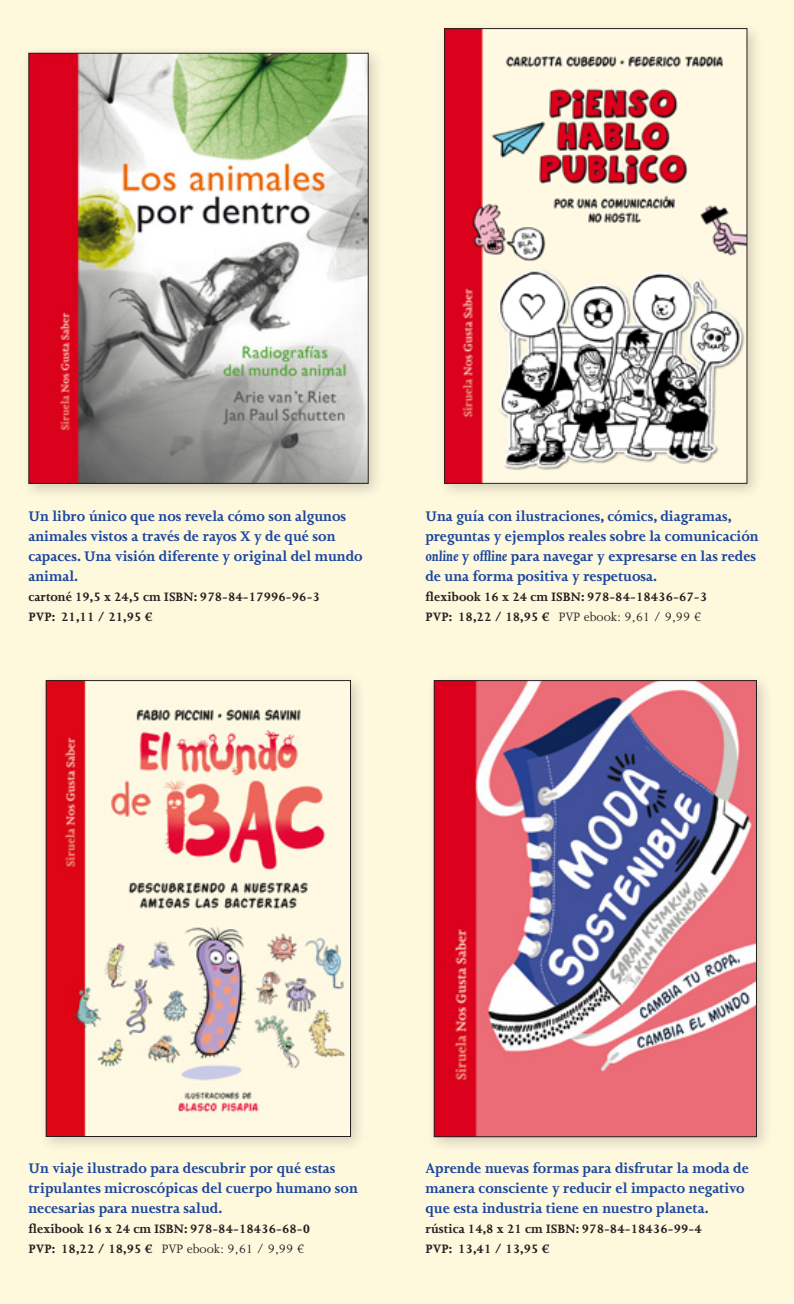
<style>
.page{position:relative;width:794px;height:1304px;background:#fef8dd}
.page>*{position:absolute;margin:0;border:0;box-sizing:border-box;transform-origin:0 0}
.TEXTO{font:700 16px/20px "Joanna MT Std";color:#1a469d}
.TECNICA{font:700 14px "Joanna MT Std";color:#231f20}
.TECNICA-2{font:14px "Joanna MT Std";color:#231f20}
.s1{font-style:italic}
.s2{font-weight:700}
</style>
<div class="page">
<div style="left:21px;top:45px;width:364px;height:455px;background:#231f20;opacity:.2"></div>
<img style="left:31px;top:55px;width:335px;height:427px">
<div style="left:29px;top:53px;width:339px;height:431px;border:1px solid #231f20"></div>
<div style="left:38px;top:672px;width:329px;height:481px;background:#231f20;opacity:.2"></div>
<img style="left:48px;top:682px;width:301px;height:453px">
<div style="left:46px;top:680px;width:305px;height:457px;border:1px solid #231f20"></div>
<div style="left:426px;top:672px;width:346px;height:481px;background:#231f20;opacity:.2"></div>
<img style="left:436px;top:682px;width:318px;height:453px">
<div style="left:434px;top:680px;width:322px;height:457px;border:1px solid #231f20"></div>
<div style="left:436px;top:20px;width:327px;height:480px;background:#231f20;opacity:.2"></div>
<img style="left:446px;top:30px;width:299px;height:452px">
<div style="left:444px;top:28px;width:303px;height:456px;border:1px solid #231f20"></div>
<p class="TEXTO" style="left:28px;top:506px;width:336px">Un libro único que nos revela cómo son algunos animales vistos a través de rayos X y de qué son capaces. Una visión diferente y original del mundo animal.</p>
<p class="TECNICA" style="left:28px;top:589px;width:293px">cartoné 19,5 x 24,5 cm ISBN: 978-84-17996-96-3</p>
<p class="TECNICA" style="left:28px;top:609px;width:125px">PVP: 21,11 / 21,95 €</p>
<p class="TEXTO" style="left:425px;top:506px;width:335px">Una guía con ilustraciones, cómics, diagramas, preguntas y ejemplos reales sobre la comunicación <span class="s1">online</span> y <span class="s1">offline</span> para navegar y expresarse en las redes de una forma positiva y respetuosa.</p>
<p class="TECNICA" style="left:425px;top:589px;width:283px">flexibook 16 x 24 cm ISBN: 978-84-18436-67-3</p>
<p class="TECNICA-2" style="left:425px;top:609px;width:277px"><span class="s2">PVP: 18,22 / 18,95 €</span> PVP ebook: 9,61 / 9,99 €</p>
<p class="TEXTO" style="left:28px;top:1158px;width:331px">Un viaje ilustrado para descubrir por qué estas tripulantes microscópicas del cuerpo humano son necesarias para nuestra salud.</p>
<p class="TECNICA" style="left:28px;top:1221px;width:283px">flexibook 16 x 24 cm ISBN: 978-84-18436-68-0</p>
<p class="TECNICA-2" style="left:28px;top:1241px;width:277px"><span class="s2">PVP: 18,22 / 18,95 €</span> PVP ebook: 9,61 / 9,99 €</p>
<p class="TEXTO" style="left:425px;top:1158px;width:325px">Aprende nuevas formas para disfrutar la moda de manera consciente y reducir el impacto negativo que esta industria tiene en nuestro planeta.</p>
<p class="TECNICA" style="left:425px;top:1221px;width:278px">rústica 14,8 x 21 cm ISBN: 978-84-18436-99-4</p>
<p class="TECNICA" style="left:425px;top:1241px;width:125px">PVP: 13,41 / 13,95 €</p>
</div>
